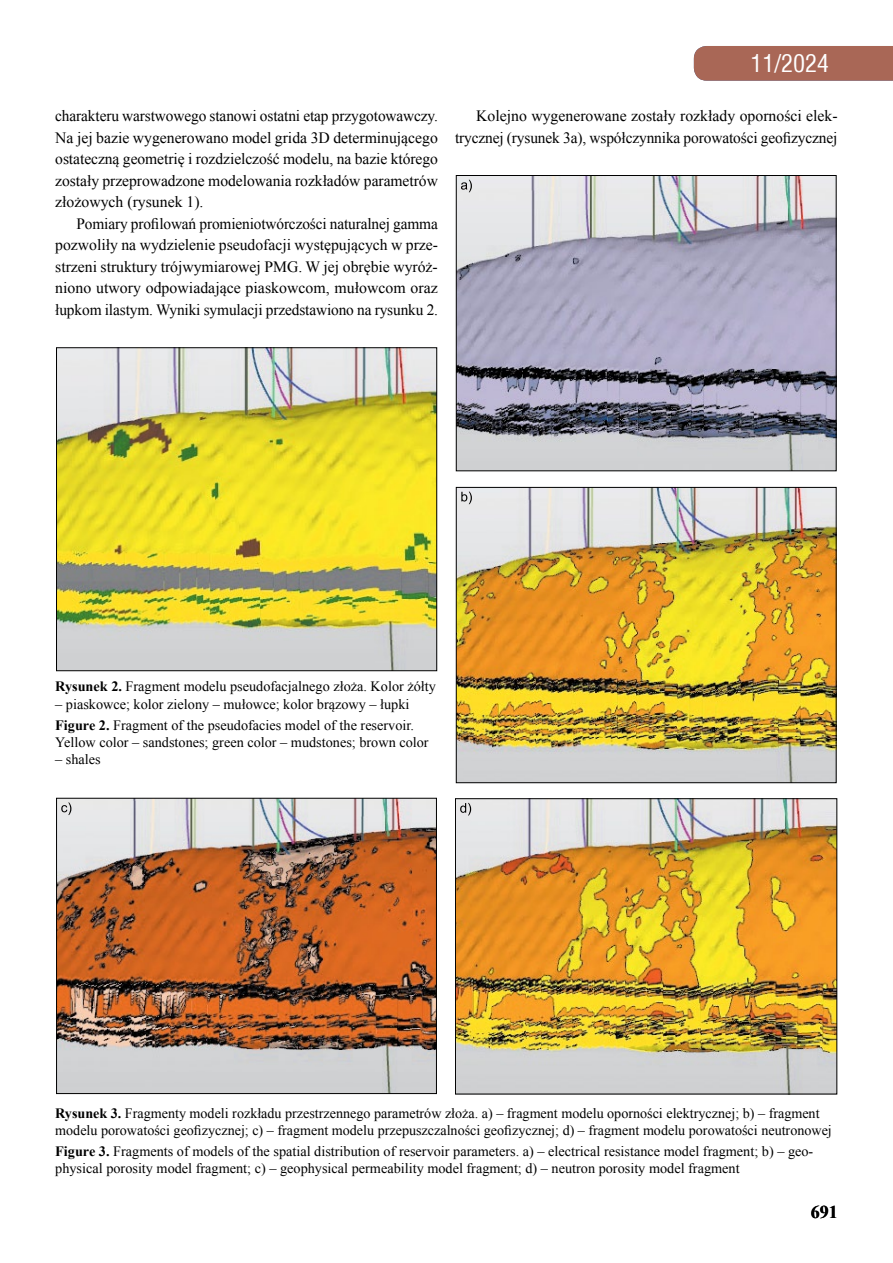
<style>
.page{position:relative;width:893px;height:1263px;background:#fff}
.page>*{position:absolute;margin:0;border:0;box-sizing:border-box;transform-origin:0 0}
.t1{font:24px "Switzerland Condensed";color:#fff}
.t2{font:700 18px "Times New Roman";color:#000}
.t3{font:15.75px/21.5px "Times New Roman";letter-spacing:-.01em;color:#000;text-align:justify}
.t4{font:14.25px/17.1px "Times New Roman";color:#000}
.s1{font-weight:700}
</style>
<div class="page">
<div style="left:694px;top:46px;width:199px;height:35px;background:#a96756"></div>
<img style="left:58px;top:349px;width:377px;height:320px">
<div style="left:56px;top:347px;width:381px;height:324px;border:1px solid #000"></div>
<img style="left:458px;top:489px;width:376px;height:292px">
<svg style="left:461px;top:492px;width:11px;height:12px"></svg>
<div style="left:456px;top:487px;width:380px;height:296px;border:1px solid #000"></div>
<img style="left:58px;top:800px;width:377px;height:292px">
<svg style="left:61px;top:802px;width:10px;height:13px"></svg>
<div style="left:56px;top:798px;width:381px;height:296px;border:1px solid #000"></div>
<img style="left:458px;top:177px;width:376px;height:292px">
<svg style="left:461px;top:180px;width:11px;height:12px"></svg>
<div style="left:456px;top:175px;width:380px;height:296px;border:1px solid #000"></div>
<img style="left:457px;top:800px;width:378px;height:292px">
<svg style="left:460px;top:803px;width:11px;height:12px"></svg>
<div style="left:455px;top:798px;width:382px;height:296px;border:1px solid #000"></div>
<p class="t3" style="left:55px;top:105px;width:384px">charakteru warstwowego stanowi ostatni etap przygotowawczy.<br>Na jej bazie wygenerowano model grida 3D determinującego ostateczną geometrię i rozdzielczość modelu, na bazie którego zostały przeprowadzone modelowania rozkładów parametrów złożowych (rysunek 1).</p>
<p class="t3" style="left:55px;top:212px;width:384px;text-indent:21px">Pomiary profilowań promieniotwórczości naturalnej gamma pozwoliły na wydzielenie pseudofacji występujących w prze&shy;strzeni struktury trójwymiarowej PMG. W jej obrębie wyróż&shy;niono utwory odpowiadające piaskowcom, mułowcom oraz łupkom ilastym. Wyniki symulacji przedstawiono na rysunku 2.</p>
<h1 class="t1" style="left:750px;top:48px;width:80px">11/2024</h1>
<p class="t3" style="left:455px;top:105px;width:384px;text-align:right">Kolejno wygenerowane zostały rozkłady oporności elek&shy;trycznej (rysunek 3a), współczynnika porowatości geofizycznej</p>
<p class="t4" style="left:55px;top:678px;width:382px"><span class="s1">Rysunek 2.</span> Fragment modelu pseudofacjalnego złoża. Kolor żółty</p>
<p class="t4" style="left:55px;top:693px;width:360px;line-height:21.3px">– piaskowce; kolor zielony – mułowce; kolor brązowy – łupki<br><span class="s1">Figure 2.</span> Fragment of the pseudofacies model of the reservoir.</p>
<p class="t4" style="left:55px;top:733px;width:375px">Yellow color – sandstones; green color – mudstones; brown color</p>
<p class="t4" style="left:55px;top:750px;width:47px">– shales</p>
<p class="t4" style="left:55px;top:1104px;width:778px"><span class="s1">Rysunek 3.</span> Fragmenty modeli rozkładu przestrzennego parametrów złoża. a) – fragment modelu oporności elektrycznej; b) – fragment modelu porowatości geofizycznej; c) – fragment modelu przepuszczalności geofizycznej; d) – fragment modelu porowatości neutronowej</p>
<p class="t4" style="left:55px;top:1143px;width:759px"><span class="s1">Figure 3.</span> Fragments of models of the spatial distribution of reservoir parameters. a) – electrical resistance model fragment; b) – geo&shy;physical porosity model fragment; c) – geophysical permeability model fragment; d) – neutron porosity model fragment</p>
<p class="t2" style="left:811px;top:1199px;width:28px">691</p>
</div>
